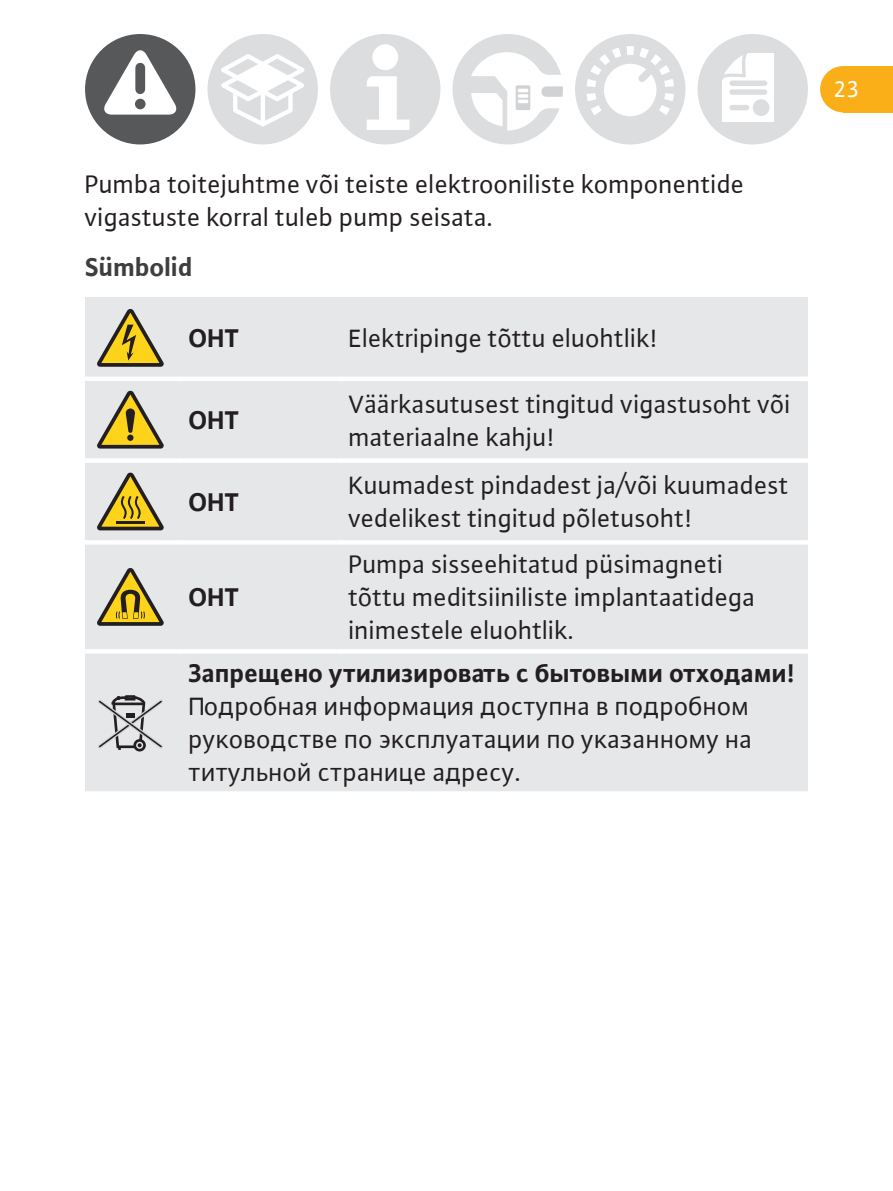
<style>
.page{position:relative;width:893px;height:1191px;background:#fff}
.page>*{position:absolute;margin:0;border:0;box-sizing:border-box;transform-origin:0 0}
.t1{font:27px/33px "WILO Plus Global";color:#231f20}
.t2{font:700 27px "WILO Plus Global";color:#231f20}
.t3{font:700 27px "WILO Plus Global";color:#3e3e3f}
.t4{font:24px "WILO Plus Global";color:#fff}
</style>
<div class="page">
<div style="left:208px;top:34px;width:110px;height:110px;background:#dcdddf;border-radius:50%"></div>
<svg style="left:214px;top:51px;width:97px;height:78px"></svg>
<div style="left:330px;top:34px;width:110px;height:110px;background:#dcdddf;border-radius:50%"></div>
<div style="left:372px;top:44px;width:26px;height:26px;background:#fff;border-radius:50%"></div>
<svg style="left:367px;top:76px;width:42px;height:54px"></svg>
<svg style="left:453px;top:34px;width:110px;height:110px"></svg>
<div style="left:575px;top:34px;width:110px;height:110px;background:#dcdddf;border-radius:50%"></div>
<svg style="left:586px;top:46px;width:88px;height:70px"></svg>
<div style="left:697px;top:34px;width:111px;height:110px;background:#dcdddf;border-radius:50%"></div>
<div style="left:722px;top:53px;width:52px;height:68px;background:#fff"></div>
<svg style="left:717px;top:42px;width:31px;height:40px"></svg>
<div style="left:753px;top:99px;width:16px;height:17px;background:#dcdddf;border-radius:50%"></div>
<div style="left:732px;top:89px;width:33px;height:6px;background:#dcdddf"></div>
<div style="left:732px;top:80px;width:33px;height:6px;background:#dcdddf"></div>
<div style="left:732px;top:105px;width:15px;height:5px;background:#dcdddf"></div>
<div style="left:820px;top:66px;width:46px;height:46px;background:#faaf18;border-radius:50%"></div>
<div style="left:843px;top:66px;width:50px;height:46px;background:#faaf18"></div>
<div style="left:85px;top:34px;width:110px;height:110px;background:#57585a;border-radius:50%"></div>
<svg style="left:102px;top:49px;width:75px;height:66px"></svg>
<div style="left:135px;top:68px;width:10px;height:21px;background:#57585a"></div>
<div style="left:135px;top:99px;width:11px;height:10px;background:#57585a;border-radius:50%"></div>
<div style="left:85px;top:297px;width:723px;height:494px;background:#e6e7e9"></div>
<hr style="left:85px;top:649px;width:92px;height:4px;background:#fff">
<hr style="left:177px;top:649px;width:160px;height:4px;background:#fff">
<hr style="left:337px;top:649px;width:471px;height:4px;background:#fff">
<div style="left:85px;top:376px;width:92px;height:5px;background:#fff"></div>
<div style="left:177px;top:376px;width:160px;height:5px;background:#fff"></div>
<div style="left:337px;top:376px;width:471px;height:5px;background:#fff"></div>
<div style="left:85px;top:458px;width:92px;height:5px;background:#fff"></div>
<div style="left:177px;top:458px;width:160px;height:5px;background:#fff"></div>
<div style="left:337px;top:458px;width:471px;height:5px;background:#fff"></div>
<hr style="left:85px;top:540px;width:92px;height:4px;background:#fff">
<hr style="left:177px;top:540px;width:160px;height:4px;background:#fff">
<hr style="left:337px;top:540px;width:471px;height:4px;background:#fff">
<svg style="left:97px;top:309px;width:67px;height:58px;background:#c1b377"></svg>
<svg style="left:97px;top:391px;width:67px;height:57px;background:#c2b377"></svg>
<svg style="left:97px;top:472px;width:67px;height:58px;background:#c2b479"></svg>
<hr style="left:116px;top:521px;width:29px;height:2px;background:#231f20">
<svg style="left:97px;top:568px;width:67px;height:58px;background:#bbae77"></svg>
<svg style="left:97px;top:693px;width:67px;height:58px;background:#bcbcbe"></svg>
<p class="t1" style="left:85px;top:167px;width:661px">Pumba toitejuhtme või teiste elektrooniliste komponentide vigastuste korral tuleb pump seisata.</p>
<p class="t3" style="left:85px;top:250px;width:109px">Sümbolid</p>
<p class="t2" style="left:189px;top:322px;width:52px">OHT</p>
<p class="t1" style="left:349px;top:321px;width:310px">Elektripinge tõttu eluohtlik!</p>
<p class="t2" style="left:189px;top:404px;width:52px">OHT</p>
<p class="t2" style="left:189px;top:486px;width:52px">OHT</p>
<p class="t1" style="left:349px;top:387px;width:444px">Väärkasutusest tingitud vigastusoht või materiaalne kahju!</p>
<p class="t1" style="left:349px;top:468px;width:442px">Kuumadest pindadest ja/või kuumadest vedelikest tingitud põletusoht!</p>
<p class="t1" style="left:349px;top:547px;width:408px">Pumpa sisseehitatud püsimagneti tõttu meditsiiniliste implantaatidega inimestele eluohtlik.</p>
<p class="t2" style="left:189px;top:657px;width:607px">Запрещено утилизировать с бытовыми отходами!</p>
<p class="t1" style="left:189px;top:689px;width:565px;text-align:justify">Подробная информация доступна в подробном руководстве по эксплуатации по указанному на титульной странице адресу.</p>
<p class="t2" style="left:189px;top:581px;width:52px">OHT</p>
<p class="t4" style="left:834px;top:74px;width:27px">23</p>
</div>
